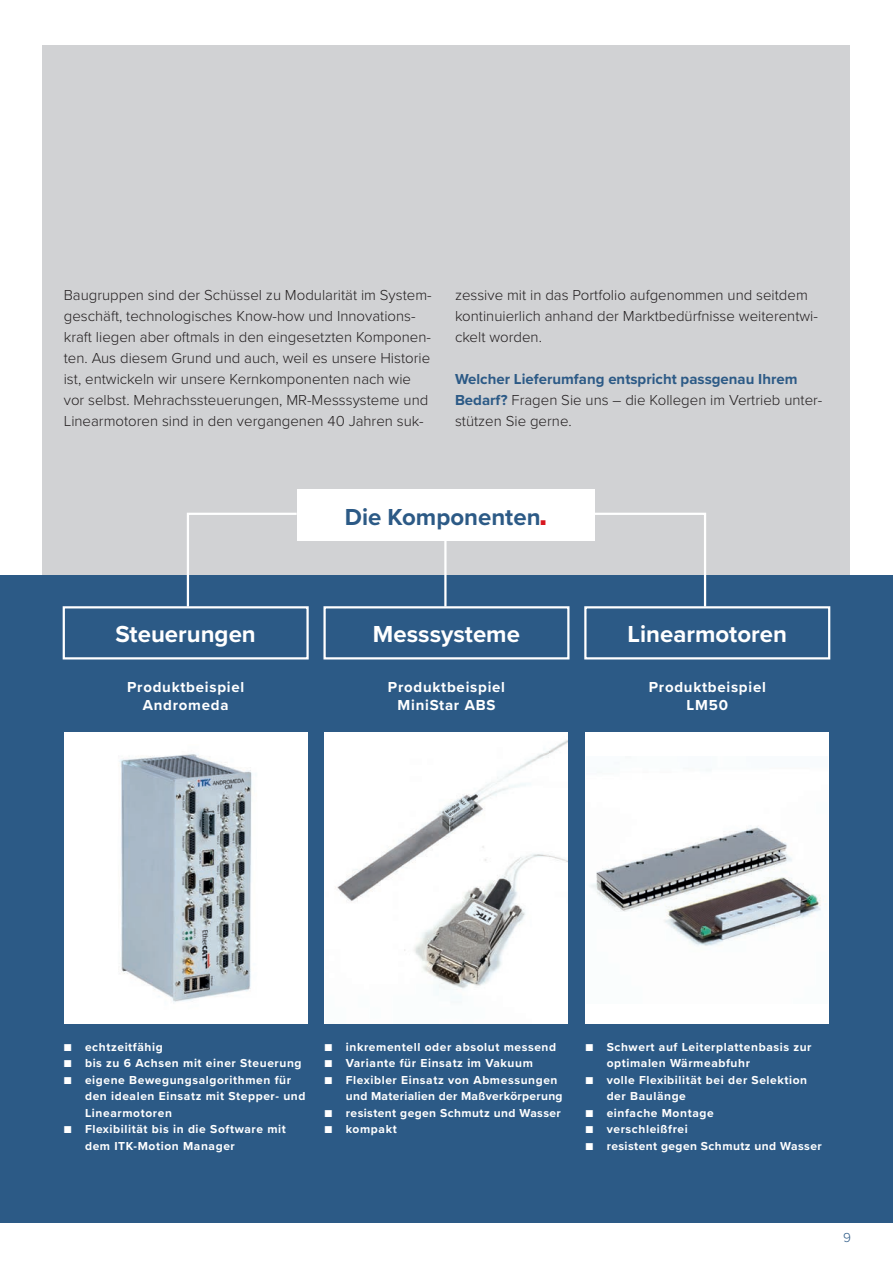
<style>
.page{position:relative;width:893px;height:1263px;background:#fff}
.page>*{position:absolute;margin:0;border:0;box-sizing:border-box;transform-origin:0 0}
.t1{font:700 24px "Proxima Nova";color:#fff}
.t2{font:700 24px "Proxima Nova";color:#2c5a86}
.t3{font:300 15px/21px "Proxima Nova";color:#231f20}
.t4{font:700 15px/18px "Proxima Nova";letter-spacing:.05em;color:#fff;text-align:center}
.t5{font:300 13.5px "Proxima Nova";color:#2c5a86}
.t6{font:700 12px/16.5px "Proxima Nova";letter-spacing:.05em;color:#fff}
.t7{font:700 12px/16.5px "Proxima Nova";letter-spacing:.025em;color:#fff}
.t8{font:700 8.25px "Proxima Nova";color:#d7171f}
.s1{font-weight:700;color:#2c5a86}
</style>
<div class="page">
<div style="left:43px;top:45px;width:807px;height:1177px;background:#d1d2d4"></div>
<div style="left:0;top:575px;width:893px;height:647px;background:#2c5a86"></div>
<div style="left:585px;top:732px;width:244px;height:292px;background:#fff"></div>
<img style="left:325px;top:732px;width:243px;height:292px">
<img style="left:590px;top:826px;width:231px;height:120px">
<div style="left:64px;top:732px;width:244px;height:292px;background:#fff"></div>
<img style="left:119px;top:754px;width:133px;height:248px">
<div style="left:298px;top:490px;width:297px;height:51px;background:#fff"></div>
<svg style="left:186px;top:511px;width:112px;height:95px"></svg>
<svg style="left:595px;top:512px;width:112px;height:94px"></svg>
<hr style="left:444px;top:541px;width:3px;height:66px;background:#fff">
<div style="left:63px;top:606px;width:246px;height:53px;border:2px solid #fff"></div>
<div style="left:323px;top:606px;width:246px;height:53px;border:2px solid #fff"></div>
<div style="left:584px;top:606px;width:246px;height:53px;border:2px solid #fff"></div>
<p class="t3" style="left:64px;top:284px;width:369px">Baugruppen sind der Schüssel zu Modularität im System&shy;geschäft, technologisches Know-how und Innovations&shy;kraft liegen aber oftmals in den eingesetzten Komponen&shy;ten. Aus diesem Grund und auch, weil es unsere Historie ist, entwickeln wir unsere Kernkomponenten nach wie vor selbst. Mehrachssteuerungen, MR-Messsysteme und Linearmotoren sind in den vergangenen 40 Jahren suk-</p>
<p class="t3" style="left:455px;top:284px;width:364px">zessive mit in das Portfolio aufgenommen und seitdem kontinuierlich anhand der Marktbedürfnisse weiterentwi&shy;ckelt worden.</p>
<p class="t3" style="left:455px;top:368px;width:369px"><span class="s1">Welcher Lieferumfang entspricht passgenau Ihrem<br>Bedarf?</span> Fragen Sie uns – die Kollegen im Vertrieb unter&shy;stützen Sie gerne.</p>
<h1 class="t2" style="left:345px;top:499px;width:197px">Die Komponenten</h1>
<p class="t8" style="left:541px;top:516px;width:7px">■</p>
<h1 class="t1" style="left:116px;top:616px;width:142px">Steuerungen</h1>
<h1 class="t1" style="left:373px;top:616px;width:148px">Messsysteme</h1>
<h1 class="t1" style="left:628px;top:616px;width:161px">Linearmotoren</h1>
<p class="t4" style="left:127px;top:678px;width:119px">Produktbeispiel<br>Andromeda</p>
<p class="t4" style="left:388px;top:678px;width:119px">Produktbeispiel<br>MiniStar ABS</p>
<p class="t4" style="left:649px;top:678px;width:119px">Produktbeispiel<br>LM50</p>
<p class="t6" style="left:64px;top:1038px;width:101px">■ echtzeitfähig</p>
<p class="t6" style="left:64px;top:1055px;width:239px">■ bis zu 6 Achsen mit einer Steuerung</p>
<p class="t6" style="left:85px;top:1071px;width:222px;text-indent:-21px">■ eigene Bewegungsalgorithmen für den idealen Einsatz mit Stepper- und<br>Linearmotoren</p>
<p class="t6" style="left:85px;top:1121px;width:202px;text-indent:-21px">■ Flexibilität bis in die Software mit dem ITK-Motion Manager</p>
<p class="t6" style="left:325px;top:1038px;width:233px">■ inkrementell oder absolut messend</p>
<p class="t6" style="left:325px;top:1055px;width:210px">■ Variante für Einsatz im Vakuum</p>
<p class="t7" style="left:346px;top:1071px;width:218px;text-indent:-21px">■ Flexibler Einsatz von Abmessungen und Materialien der Maßverkörperung</p>
<p class="t6" style="left:325px;top:1104px;width:238px">■ resistent gegen Schmutz und Wasser</p>
<p class="t6" style="left:325px;top:1121px;width:74px">■ kompakt</p>
<p class="t6" style="left:607px;top:1038px;width:206px;text-indent:-21px">■ Schwert auf Leiterplattenbasis zur optimalen Wärmeabfuhr</p>
<p class="t6" style="left:607px;top:1071px;width:202px;text-indent:-21px">■ volle Flexibilität bei der Selektion der Baulänge</p>
<p class="t6" style="left:585px;top:1104px;width:130px">■ einfache Montage</p>
<p class="t6" style="left:585px;top:1121px;width:104px">■ verschleißfrei</p>
<p class="t6" style="left:585px;top:1137px;width:238px">■ resistent gegen Schmutz und Wasser</p>
<p class="t5" style="left:843px;top:1227px;width:9px">9</p>
</div>
